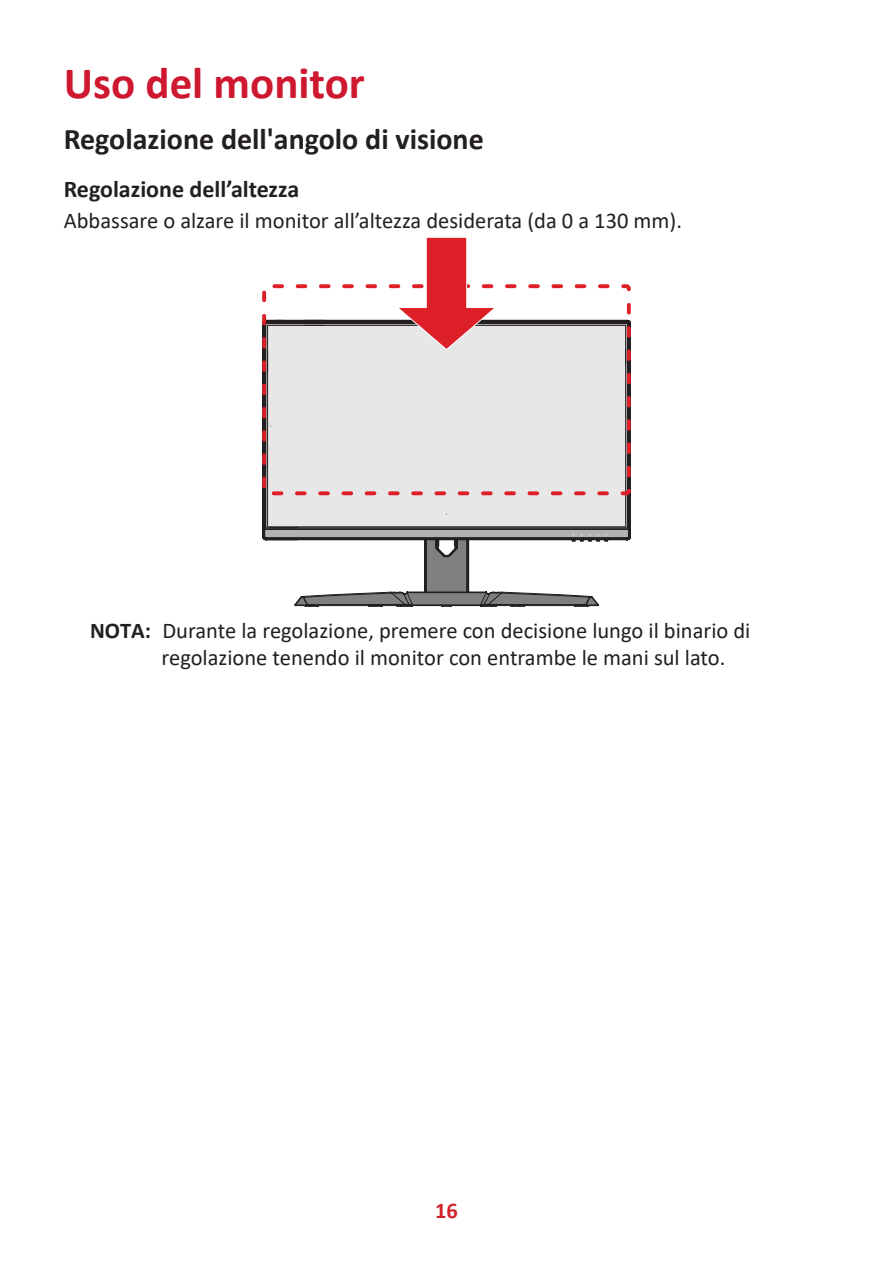
<style>
.page{position:relative;width:893px;height:1263px;background:#fff}
.page>*{position:absolute;margin:0;border:0;box-sizing:border-box;transform-origin:0 0}
.t1{font:700 45px "Calibri";color:#ce182f}
.t2{font:700 30px "Calibri";color:#231f20}
.t3{font:700 24px "Calibri";color:#231f20}
.t4{font:22.5px/27px "Calibri";color:#231f20}
.t5{font:700 22.5px "Calibri";color:#d1232a}
.s1{font-weight:700}
</style>
<div class="page">
<div style="left:262px;top:320px;width:369px;height:222px;background:#e6e7e6"></div>
<svg style="left:605px;top:533px;width:3px;height:8px"></svg>
<div style="left:262px;top:284px;width:369px;height:211px;border:4px dashed #dd1f28;border-radius:2px"></div>
<svg style="left:295px;top:481px;width:304px;height:126px"></svg>
<svg style="left:394px;top:237px;width:105px;height:114px"></svg>
<h1 class="t1" style="left:64px;top:52px;width:303px">Uso del monitor</h1>
<h2 class="t2" style="left:64px;top:117px;width:421px">Regolazione dell'angolo di visione</h2>
<p class="t3" style="left:64px;top:172px;width:237px">Regolazione dell’altezza</p>
<p class="t4" style="left:64px;top:207px;width:620px">Abbassare o alzare il monitor all’altezza desiderata (da 0 a 130 mm).</p>
<p class="t4" style="left:162px;top:616px;width:590px;text-indent:-71px"><span class="s1">NOTA:</span> Durante la regolazione, premere con decisione lungo il binario di regolazione tenendo il monitor con entrambe le mani sul lato.</p>
<p class="t5" style="left:435px;top:1194px;width:24px">16</p>
</div>
